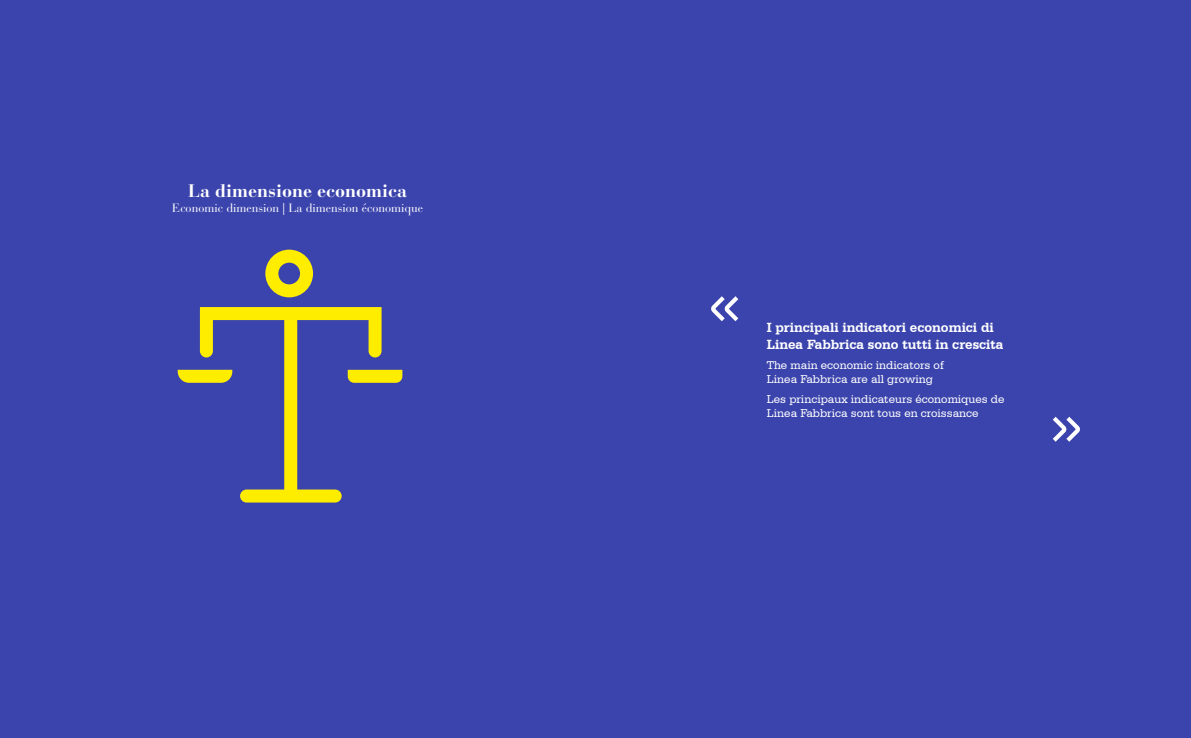
<style>
.page{position:relative;width:1191px;height:738px;background:#fff}
.page>*{position:absolute;margin:0;border:0;box-sizing:border-box;transform-origin:0 0}
.t1{font:700 18px "Bauer Bodoni Std";color:#fff}
.t2{font:700 14px/16.7px "Serifa BT";color:#fff}
.t3{font:12px/14px "Serifa BT";color:#fff}
.t4{font:12px "Bauer Bodoni Std";color:#fff}
</style>
<div class="page">
<div style="left:0;top:0;width:1191px;height:737px;background:#3b44ac"></div>
<svg style="left:200px;top:307px;width:181px;height:195px;background:#61648a"></svg>
<svg style="left:178px;top:369px;width:54px;height:13px"></svg>
<svg style="left:348px;top:369px;width:54px;height:13px"></svg>
<svg style="left:265px;top:249px;width:48px;height:48px;background:#b3ab42"></svg>
<svg style="left:710px;top:296px;width:28px;height:25px"></svg>
<svg style="left:1052px;top:416px;width:28px;height:25px"></svg>
<h1 class="t1" style="left:188px;top:180px;width:221px">La dimensione economica</h1>
<p class="t4" style="left:172px;top:201px;width:252px">Economic dimension | La dimension économique</p>
<p class="t2" style="left:766px;top:318px;width:238px">I principali indicatori economici di<br>Linea Fabbrica sono tutti in crescita</p>
<p class="t3" style="left:766px;top:357px;width:178px">The main economic indicators of<br>Linea Fabbrica are all growing</p>
<p class="t3" style="left:766px;top:391px;width:239px">Les principaux indicateurs économiques de<br>Linea Fabbrica sont tous en croissance</p>
</div>
